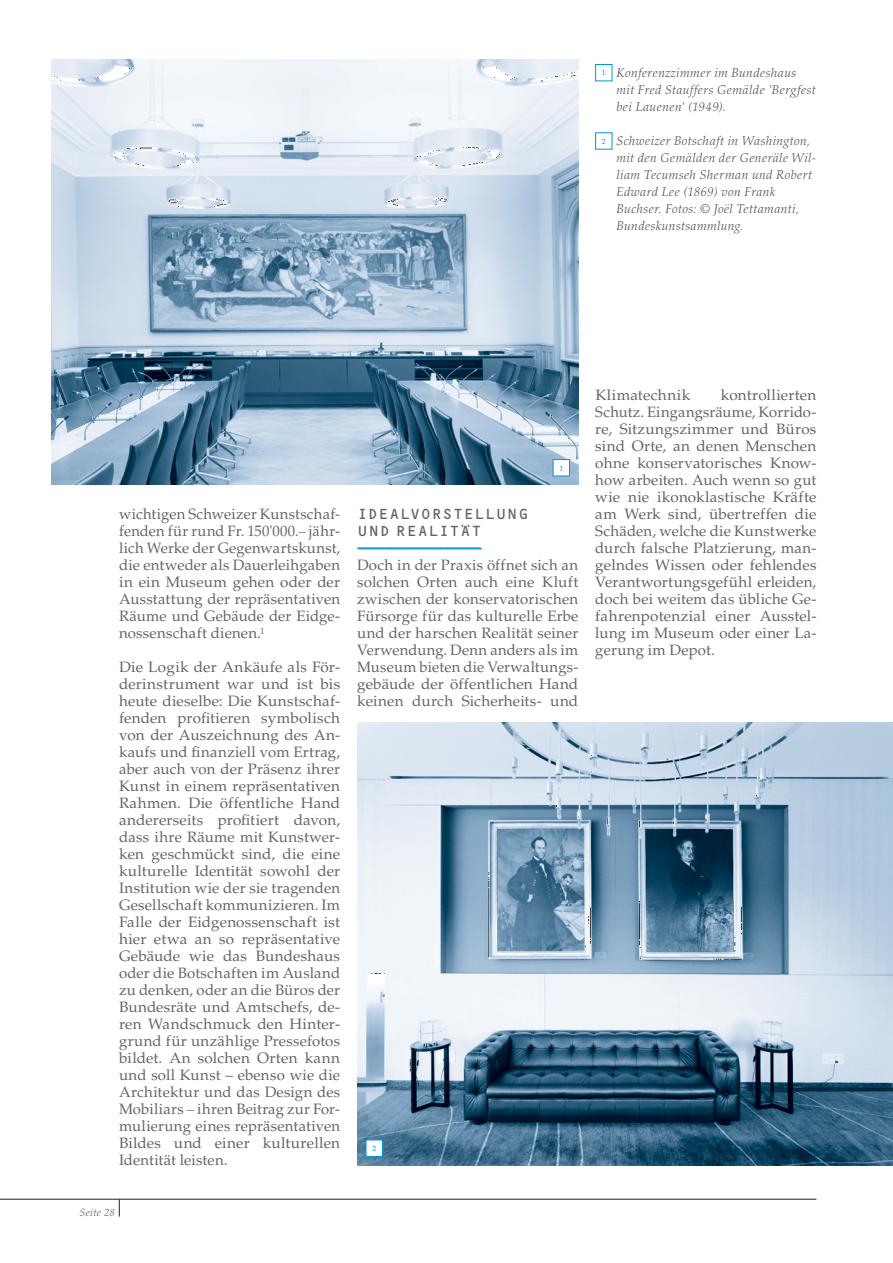
<style>
.page{position:relative;width:893px;height:1263px;background:#fff}
.page>*{position:absolute;margin:0;border:0;box-sizing:border-box;transform-origin:0 0}
.t1{font:15px/17px "Palatino LT Std";letter-spacing:.01em;color:#636466;text-align:justify}
.t2{font:15px/17px "OCRB Std";letter-spacing:-.005em;color:#636466}
.t3{font:15px "Palatino LT Std";letter-spacing:.03em;color:#636466}
.t4{font:italic 300 12.75px/17px "Palatino LT Std";letter-spacing:.035em;color:#58595b}
.t5{font:italic 300 10.5px "Palatino LT Std";letter-spacing:.045em;color:#636466}
.t6{font:7.5px "Palatino LT Std";color:#0096d7}
.s1{font-weight:300;font-style:italic}
</style>
<div class="page">
<hr style="left:0;top:1199px;width:816px;height:1px;background:#231f20">
<svg style="left:119px;top:1199px;width:1px;height:17px"></svg>
<svg style="left:357px;top:547px;width:125px;height:3px"></svg>
<img style="left:51px;top:60px;width:527px;height:425px">
<img style="left:357px;top:723px;width:536px;height:442px">
<svg style="left:595px;top:64px;width:18px;height:18px"></svg>
<svg style="left:552px;top:459px;width:18px;height:18px"></svg>
<svg style="left:365px;top:1139px;width:18px;height:18px"></svg>
<svg style="left:595px;top:132px;width:18px;height:18px"></svg>
<p class="t6" style="left:602px;top:70px;width:5px">1</p>
<p class="t6" style="left:602px;top:138px;width:5px">2</p>
<p class="t4" style="left:617px;top:65px;width:200px">Konferenzzimmer im Bundeshaus mit Fred Stauffers Gemälde 'Bergfest bei Lauenen' (1949).</p>
<p class="t4" style="left:617px;top:133px;width:201px">Schweizer Botschaft in Washington, mit den Gemälden der Generäle Wil&shy;liam Tecumseh Sherman und Robert<br>Edward Lee (1869) von Frank<br>Buchser. Fotos: © Joël Tettamanti,<br>Bundeskunstsammlung.</p>
<p class="t1" style="left:119px;top:507px;width:223px">wichtigen Schweizer Kunstschaf&shy;fenden für rund Fr. 150'000.<span class="s1">–</span> jähr&shy;lich Werke der Gegenwartskunst, die entweder als Dauerleihgaben in ein Museum gehen oder der Ausstattung der repräsentativen Räume und Gebäude der Eidge&shy;nossenschaft dienen.<sup>1</sup></p>
<p class="t1" style="left:119px;top:660px;width:223px">Die Logik der Ankäufe als För&shy;derinstrument war und ist bis heute dieselbe: Die Kunstschaf&shy;fenden profitieren symbolisch von der Auszeichnung des An&shy;kaufs und finanziell vom Ertrag, aber auch von der Präsenz ihrer Kunst in einem repräsentativen Rahmen. Die öffentliche Hand andererseits profitiert davon, dass ihre Räume mit Kunstwer&shy;ken geschmückt sind, die eine kulturelle Identität sowohl der Institution wie der sie tragenden Gesellschaft kommunizieren. Im Falle der Eidgenossenschaft ist hier etwa an so repräsentative Gebäude wie das Bundeshaus oder die Botschaften im Ausland zu denken, oder an die Büros der Bundesräte und Amtschefs, de&shy;ren Wandschmuck den Hinter&shy;grund für unzählige Pressefotos bildet. An solchen Orten kann und soll Kunst – ebenso wie die Architektur und das Design des Mobiliars <span class="s1">–</span> ihren Beitrag zur For&shy;mulierung eines repräsentativen Bildes und einer kulturellen Identität leisten.</p>
<p class="t6" style="left:559px;top:465px;width:5px">1</p>
<p class="t2" style="left:357px;top:505px;width:173px">IDEALVORSTELLUNG<br>UND REALITÄT</p>
<p class="t1" style="left:357px;top:558px;width:223px">Doch in der Praxis öffnet sich an solchen Orten auch eine Kluft zwischen der konservatorischen Fürsorge für das kulturelle Erbe und der harschen Realität seiner Verwendung. Denn anders als im Museum bieten die Verwaltungs&shy;gebäude der öffentlichen Hand keinen durch Sicherheits- und</p>
<p class="t1" style="left:595px;top:388px;width:223px;text-indent:125px">kontrollierten Schutz. Eingangsräume, Korrido&shy;re, Sitzungszimmer und Büros sind Orte, an denen Menschen ohne konservatorisches Know&shy;how arbeiten. Auch wenn so gut wie nie ikonoklastische Kräfte am Werk sind, übertreffen die Schäden, welche die Kunstwerke durch falsche Platzierung, man&shy;gelndes Wissen oder fehlendes Verantwortungsgefühl erleiden, doch bei weitem das übliche Ge&shy;fahrenpotenzial einer Ausstel&shy;lung im Museum oder einer La&shy;gerung im Depot.</p>
<p class="t3" style="left:595px;top:389px;width:96px">Klimatechnik</p>
<p class="t6" style="left:372px;top:1145px;width:5px">2</p>
<p class="t5" style="left:80px;top:1209px;width:37px">Seite 28</p>
</div>
